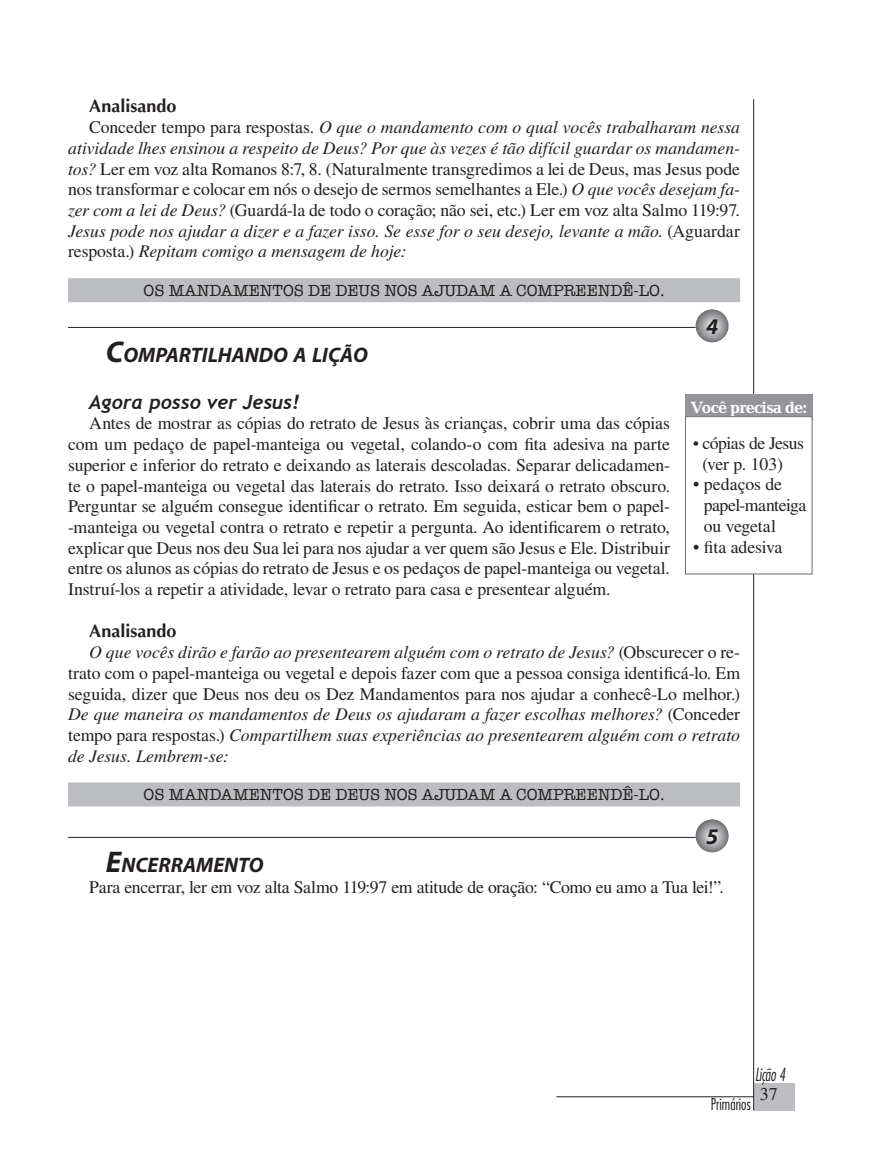
<style>
.page{position:relative;width:872px;height:1170px;background:#fff}
.page>*{position:absolute;margin:0;border:0;box-sizing:border-box;transform-origin:0 0}
.t1{font:italic 700 22.5px "Myriad";color:#231f20}
.Titulo_boas_Vindas{font:italic 700 21px "Myriad";color:#231f20}
.Tópicos{font:italic 700 19.5px "Trebuchet";color:#231f20}
.Analisando{font:700 18px "Optima LT Std";color:#231f20}
.t2{font:18px "Times LT Std";color:#231f20}
.Texto{font:italic 17.7px/20.7px "Times LT Std";letter-spacing:-.005em;color:#231f20;text-align:justify}
.Texto-2{font:17.7px/20.7px "Times LT Std";letter-spacing:-.01em;color:#231f20;text-align:justify}
.Você_Precisa{font:17.7px/20.7px "Times LT Std";letter-spacing:-.02em;color:#231f20}
.texto_tabela{font:italic 300 condensed 17.7px "Futura Std";letter-spacing:-.01em;color:#231f20;scale:.85 1}
.frase_em_destaque{font:16.5px "American Typewriter";color:#231f20}
.t3{font:700 16.5px "Candida Std";letter-spacing:-.05em;color:#fff}
.t4{font:300 condensed 15.9px "Futura Std";letter-spacing:.005em;color:#231f20;scale:.94 1}
.s1{font-style:normal}
.s2{font-size:30px}
.s3{font-size:16.5px}
</style>
<div class="page">
<div style="left:754px;top:1082px;width:40px;height:28px;background:#bcbdc0"></div>
<hr style="left:753px;top:99px;width:1px;height:1011px;background:#231f20">
<hr style="left:556px;top:1096px;width:197px;height:1px;background:#231f20">
<div style="left:68px;top:278px;width:672px;height:24px;background:#bcbdc0"></div>
<div style="left:68px;top:782px;width:672px;height:24px;background:#bcbdc0"></div>
<svg style="left:693px;top:307px;width:38px;height:37px"></svg>
<div style="left:691px;top:305px;width:42px;height:42px;border:4px solid #fff;border-radius:50%"></div>
<hr style="left:68px;top:327px;width:627px;height:1px;background:#231f20">
<svg style="left:693px;top:817px;width:38px;height:37px"></svg>
<div style="left:691px;top:814px;width:42px;height:42px;border:4px solid #fff;border-radius:50%"></div>
<hr style="left:68px;top:837px;width:627px;height:1px;background:#231f20">
<div style="left:685px;top:394px;width:127px;height:25px;background:#939598"></div>
<div style="left:685px;top:416px;width:127px;height:158px;background:#fff"></div>
<div style="left:685px;top:416px;width:127px;height:158px;border:1px solid #6c6d70"></div>
<p class="Analisando" style="left:89px;top:96px;width:89px">Analisando</p>
<p class="Texto" style="left:68px;top:117px;width:673px;text-indent:21px"><span class="s1">Conceder tempo para respostas.</span> O que o mandamento com o qual vocês trabalharam nessa atividade lhes ensinou a respeito de Deus? Por que às vezes é tão difícil guardar os mandamen&shy;tos? <span class="s1">Ler em voz alta Romanos 8:7, 8. (Naturalmente transgredimos a lei de Deus, mas Jesus pode nos transformar e colocar em nós o desejo de sermos semelhantes a Ele.)</span> O que vocês desejam fa&shy;zer com a lei de Deus? <span class="s1">(Guardá-la de todo o coração; não sei, etc.) Ler em voz alta Salmo 119:97.<br></span>Jesus pode nos ajudar a dizer e a fazer isso. Se esse for o seu desejo, levante a mão. <span class="s1">(Aguardar resposta.)</span> Repitam comigo a mensagem de hoje:</p>
<p class="frase_em_destaque" style="left:144px;top:278px;width:522px">OS MANDAMENTOS DE DEUS NOS AJUDAM A COMPREENDÊ-LO.</p>
<p class="t1" style="left:706px;top:315px;width:14px">4</p>
<p class="Titulo_boas_Vindas" style="left:106px;top:344px;width:264px"><span class="s2">C</span>OMPARTILHANDO A LIÇÃO</p>
<p class="Tópicos" style="left:89px;top:390px;width:211px">Agora posso ver Jesus!</p>
<p class="Texto-2" style="left:68px;top:413px;width:603px;text-indent:21px">Antes de mostrar as cópias do retrato de Jesus às crianças, cobrir uma das cópias com um pedaço de papel-manteiga ou vegetal, colando-o com fita adesiva na parte superior e inferior do retrato e deixando as laterais descoladas. Separar delicadamen&shy;te o papel-manteiga ou vegetal das laterais do retrato. Isso deixará o retrato obscuro.<br>Perguntar se alguém consegue identificar o retrato. Em seguida, esticar bem o papel--manteiga ou vegetal contra o retrato e repetir a pergunta. Ao identificarem o retrato, explicar que Deus nos deu Sua lei para nos ajudar a ver quem são Jesus e Ele. Distribuir entre os alunos as cópias do retrato de Jesus e os pedaços de papel-manteiga ou vegetal.<br>Instruí-los a repetir a atividade, levar o retrato para casa e presentear alguém.</p>
<p class="Analisando" style="left:89px;top:621px;width:89px">Analisando</p>
<p class="Texto" style="left:68px;top:642px;width:673px;text-indent:21px">O que vocês dirão e farão ao presentearem alguém com o retrato de Jesus? <span class="s1">(Obscurecer o re&shy;trato com o papel-manteiga ou vegetal e depois fazer com que a pessoa consiga identificá-lo. Em seguida, dizer que Deus nos deu os Dez Mandamentos para nos ajudar a conhecê-Lo melhor.)<br></span>De que maneira os mandamentos de Deus os ajudaram a fazer escolhas melhores? <span class="s1">(Conceder tempo para respostas.)</span> Compartilhem suas experiências ao presentearem alguém com o retrato de Jesus. Lembrem-se:</p>
<p class="frase_em_destaque" style="left:144px;top:782px;width:522px">OS MANDAMENTOS DE DEUS NOS AJUDAM A COMPREENDÊ-LO.</p>
<p class="t1" style="left:706px;top:825px;width:14px">5</p>
<p class="Titulo_boas_Vindas" style="left:106px;top:854px;width:159px"><span class="s2">E</span>NCERRAMENTO</p>
<p class="Texto-2" style="left:89px;top:876px;width:636px">Para encerrar, ler em voz alta Salmo 119:97 em atitude de oração: “Como eu amo a Tua lei!”.</p>
<p class="t3" style="left:690px;top:397px;width:118px">Você precisa de:</p>
<p class="Você_Precisa" style="left:702px;top:432px;width:103px;text-indent:-9px"><span class="s3">•</span> cópias de Jesus (ver p. 103)</p>
<p class="Você_Precisa" style="left:704px;top:474px;width:104px;text-indent:-11px">• pedaços de papel-manteiga ou vegetal</p>
<p class="Você_Precisa" style="left:693px;top:536px;width:91px">• fita adesiva</p>
<p class="texto_tabela" style="left:755px;top:1063px;width:37px">Lição 4</p>
<p class="t4" style="left:710px;top:1094px;width:44px">Primários</p>
<p class="t2" style="left:760px;top:1083px;width:19px">37</p>
</div>
